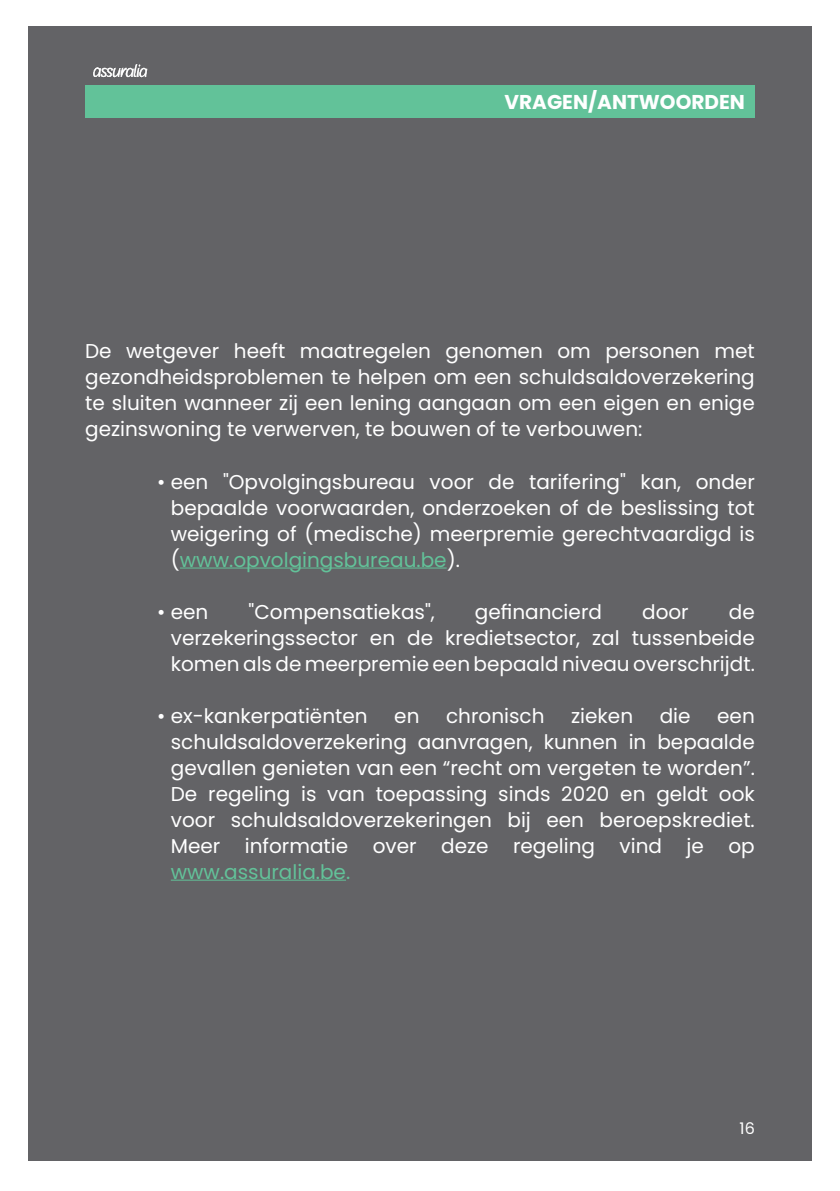
<style>
.page{position:relative;width:840px;height:1191px;background:#fff}
.page>*{position:absolute;margin:0;border:0;box-sizing:border-box;transform-origin:0 0}
._00_-_Texte_blanc{font:20px/26px "Poppins";color:#fff;text-align:justify}
._00_-_Section{font:700 20px "Poppins";color:#fff}
.t1{font:16px "Poppins";color:#fff}
.s1{color:#62c299}
</style>
<div class="page">
<div style="left:28px;top:27px;width:783px;height:1134px;background:#636366"></div>
<div style="left:85px;top:85px;width:669px;height:33px;background:#62c299"></div>
<img style="left:93px;top:64px;width:55px;height:14px">
<hr style="left:180px;top:567px;width:266px;height:1px;background:#62c299">
<hr style="left:171px;top:879px;width:175px;height:1px;background:#62c299">
<p class="_00_-_Section" style="left:504px;top:91px;width:242px">VRAGEN/ANTWOORDEN</p>
<p class="_00_-_Texte_blanc" style="left:85px;top:338px;width:671px">De wetgever heeft maatregelen genomen om personen met gezondheidsproblemen te helpen om een schuldsaldoverzekering te sluiten wanneer zij een lening aangaan om een eigen en enige gezinswoning te verwerven, te bouwen of te verbouwen:</p>
<p class="_00_-_Texte_blanc" style="left:171px;top:468px;width:585px;text-indent:-14px">• een "Opvolgingsbureau voor de tarifering" kan, onder bepaalde voorwaarden, onderzoeken of de beslissing tot weigering of (medische) meerpremie gerechtvaardigd is (<span class="s1">www.opvolgingsbureau.be</span>).</p>
<p class="_00_-_Texte_blanc" style="left:157px;top:598px;width:53px">• een</p>
<p class="_00_-_Texte_blanc" style="left:248px;top:598px;width:188px">"Compensatiekas",</p>
<p class="_00_-_Texte_blanc" style="left:474px;top:598px;width:128px">gefinancierd</p>
<p class="_00_-_Texte_blanc" style="left:641px;top:598px;width:48px">door</p>
<p class="_00_-_Texte_blanc" style="left:171px;top:598px;width:585px;text-indent:557px">de verzekeringssector en de kredietsector, zal tussenbeide komen als de meerpremie een bepaald niveau overschrijdt.</p>
<p class="_00_-_Texte_blanc" style="left:157px;top:702px;width:212px">• ex-kankerpatiënten</p>
<p class="_00_-_Texte_blanc" style="left:394px;top:702px;width:27px">en</p>
<p class="_00_-_Texte_blanc" style="left:446px;top:702px;width:100px">chronisch</p>
<p class="_00_-_Texte_blanc" style="left:571px;top:702px;width:63px">zieken</p>
<p class="_00_-_Texte_blanc" style="left:659px;top:702px;width:32px">die</p>
<p class="_00_-_Texte_blanc" style="left:171px;top:702px;width:585px;text-indent:546px">een schuldsaldoverzekering aanvragen, kunnen in bepaalde gevallen genieten van een “recht om vergeten te worden”.<br>De regeling is van toepassing sinds 2020 en geldt ook voor schuldsaldoverzekeringen bij een beroepskrediet.<br>Meer informatie over deze regeling vind je op <span class="s1">www.assuralia.be.</span></p>
<p class="t1" style="left:739px;top:1119px;width:17px">16</p>
</div>
